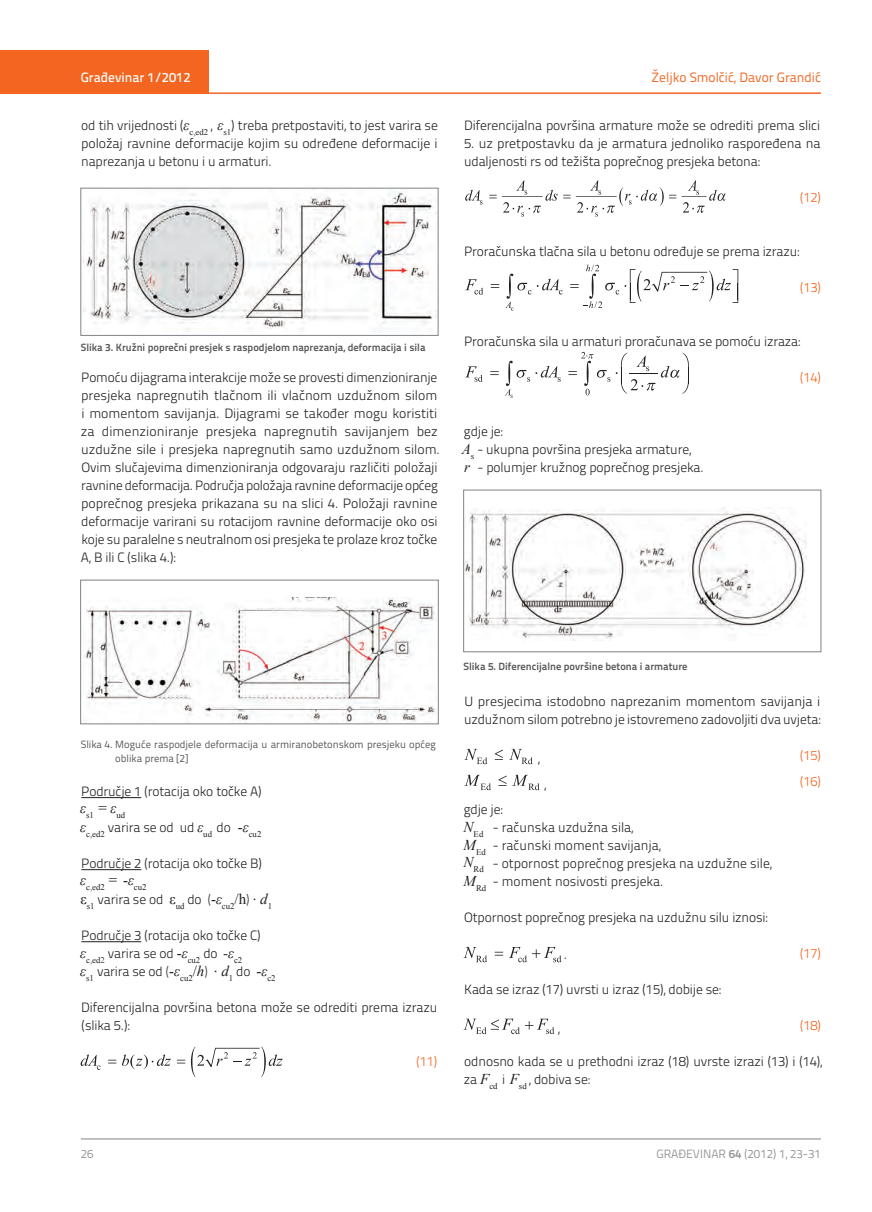
<style>
.page{position:relative;width:872px;height:1212px;background:#fff}
.page>*{position:absolute;margin:0;border:0;box-sizing:border-box;transform-origin:0 0}
.t1{font:300 13.5px/18px "Titillium Text 22 L";letter-spacing:-.01em;color:#231f20}
.t2{font:300 13.5px "Titillium Text 22 L";letter-spacing:-.01em;color:#f36621}
.t3{font:13.5px "Titillium Text 22 L";color:#f36621}
.t4{font:500 13.5px "Titillium Text 22 L";color:#fff}
.t5{font:12px "Titillium Text 22 L";color:#97999c}
.t6{font:700 10.5px "Titillium Text 22 L";color:#57585a}
.t7{font:10.5px/13.5px "Titillium Text 22 L";color:#57585a}
.t8{font:8.7px "Times New Roman";color:#231f20}
.s1{font-family:"Times New Roman";font-weight:400;font-style:italic;font-size:15px}
.s2{font-family:"Times New Roman";font-weight:400;font-size:15px}
.s3{color:#3e3e3f}
.s4{font-family:"Times New Roman";font-weight:400;font-size:15px;color:#3e3e3f}
.s5{font-weight:700}
</style>
<div class="page">
<div style="left:0;top:50px;width:208px;height:44px;background:#f36621"></div>
<hr style="left:0;top:92px;width:821px;height:2px;background:#f36621">
<hr style="left:81px;top:1139px;width:740px;height:1px;background:#808285">
<img style="left:465px;top:507px;width:341px;height:134px">
<img style="left:84px;top:597px;width:352px;height:125px">
<div style="left:80px;top:580px;width:358px;height:144px;border:1px solid #808285"></div>
<hr style="left:81px;top:797px;width:60px;height:1px;background:#231f20">
<hr style="left:81px;top:869px;width:60px;height:1px;background:#231f20">
<hr style="left:81px;top:941px;width:60px;height:1px;background:#231f20">
<img style="left:84px;top:191px;width:352px;height:142px">
<div style="left:81px;top:188px;width:357px;height:148px;border:1px solid #808285"></div>
<div style="left:463px;top:490px;width:358px;height:162px;border:1px solid #808285"></div>
<svg style="left:81px;top:1054px;width:20px;height:16px"></svg>
<svg style="left:108px;top:1060px;width:8px;height:4px"></svg>
<svg style="left:177px;top:1060px;width:8px;height:4px"></svg>
<svg style="left:122px;top:1054px;width:49px;height:15px"></svg>
<svg style="left:191px;top:1046px;width:92px;height:31px"></svg>
<hr style="left:576px;top:196px;width:40px;height:1px;background:#231f20">
<hr style="left:502px;top:196px;width:41px;height:1px;background:#231f20">
<svg style="left:465px;top:190px;width:17px;height:15px"></svg>
<svg style="left:489px;top:195px;width:8px;height:4px"></svg>
<svg style="left:563px;top:195px;width:7px;height:4px"></svg>
<svg style="left:503px;top:180px;width:54px;height:37px"></svg>
<svg style="left:577px;top:180px;width:86px;height:37px"></svg>
<svg style="left:669px;top:180px;width:56px;height:33px"></svg>
<svg style="left:465px;top:279px;width:18px;height:15px"></svg>
<svg style="left:491px;top:284px;width:8px;height:4px"></svg>
<svg style="left:537px;top:279px;width:25px;height:15px"></svg>
<svg style="left:505px;top:274px;width:26px;height:37px"></svg>
<svg style="left:570px;top:265px;width:168px;height:43px"></svg>
<svg style="left:465px;top:366px;width:18px;height:16px"></svg>
<svg style="left:490px;top:371px;width:9px;height:4px"></svg>
<svg style="left:505px;top:361px;width:55px;height:37px"></svg>
<svg style="left:616px;top:353px;width:73px;height:41px"></svg>
<svg style="left:568px;top:352px;width:42px;height:43px"></svg>
<svg style="left:464px;top:749px;width:23px;height:15px"></svg>
<svg style="left:509px;top:749px;width:23px;height:15px"></svg>
<svg style="left:495px;top:749px;width:8px;height:11px"></svg>
<svg style="left:464px;top:775px;width:27px;height:15px"></svg>
<svg style="left:512px;top:775px;width:27px;height:15px"></svg>
<svg style="left:498px;top:776px;width:8px;height:10px"></svg>
<svg style="left:463px;top:947px;width:24px;height:15px"></svg>
<svg style="left:494px;top:952px;width:9px;height:4px"></svg>
<svg style="left:509px;top:947px;width:52px;height:15px"></svg>
<svg style="left:463px;top:1019px;width:91px;height:15px"></svg>
<p class="t4" style="left:81px;top:67px;width:111px">Građevinar 1/2012</p>
<p class="t3" style="left:651px;top:68px;width:171px">Željko Smolčić, Davor Grandić</p>
<p class="t1" style="left:81px;top:115px;width:358px;text-align:justify">od tih vrijednosti (<span class="s1">ε</span><sub>c,ed2</sub> , <span class="s1">ε</span><sub>s1</sub>) treba pretpostaviti, to jest varira se položaj ravnine deformacije kojim su određene deformacije i naprezanja u betonu i u armaturi.</p>
<p class="t1" style="left:464px;top:115px;width:357px">Diferencijalna površina armature može se odrediti prema slici</p>
<p class="t1" style="left:464px;top:133px;width:358px">5. uz pretpostavku da je armatura jednoliko raspoređena na udaljenosti rs od težišta poprečnog presjeka betona:</p>
<p class="t2" style="left:800px;top:187px;width:22px">(12)</p>
<p class="t1" style="left:464px;top:241px;width:337px">Proračunska tlačna sila u betonu određuje se prema izrazu:</p>
<p class="t2" style="left:800px;top:277px;width:22px">(13)</p>
<p class="t6" style="left:81px;top:339px;width:346px">Slika 3. Kružni poprečni presjek s raspodjelom naprezanja, deformacija i sila</p>
<p class="t1" style="left:464px;top:331px;width:338px">Proračunska sila u armaturi proračunava se pomoću izraza:</p>
<p class="t1" style="left:81px;top:367px;width:361px">Pomoću dijagrama interakcije može se provesti dimenzioniranje presjeka napregnutih tlačnom ili vlačnom uzdužnom silom i momentom savijanja. Dijagrami se također mogu koristiti za dimenzioniranje presjeka napregnutih savijanjem bez uzdužne sile i presjeka napregnutih samo uzdužnom silom.<br>Ovim slučajevima dimenzioniranja odgovaraju različiti položaji ravnine deformacija. Područja položaja ravnine deformacije općeg poprečnog presjeka prikazana su na slici 4. Položaji ravnine deformacije varirani su rotacijom ravnine deformacije oko osi koje su paralelne s neutralnom osi presjeka te prolaze kroz točke A, B ili C (slika 4.):</p>
<p class="t1" style="left:464px;top:421px;width:40px">gdje je:</p>
<p class="t1" style="left:462px;top:439px;width:231px"><span class="s1">A</span><sub>s</sub> - ukupna površina presjeka armature,</p>
<p class="t1" style="left:464px;top:457px;width:241px"><span class="s1">r</span> - polumjer kružnog poprečnog presjeka.</p>
<p class="t2" style="left:800px;top:367px;width:22px">(14)</p>
<p class="t7" style="left:115px;top:737px;width:322px;text-indent:-34px">Slika 4. Moguće raspodjele deformacija u armiranobetonskom presjeku općeg oblika prema [2]</p>
<p class="t1" style="left:81px;top:782px;width:182px">Područje 1 (rotacija oko točke A)</p>
<p class="t8" style="left:80px;top:809px;width:46px"><sup>ε</sup>s1 <sup>=</sup> <sup>ε</sup>ud</p>
<p class="t1" style="left:80px;top:818px;width:183px"><span class="s1">ε</span><sub>c,ed2</sub> varira se od εud <span class="s1">ε</span><sub>ud</sub> do <span class="s2">-</span><span class="s1">ε</span><sub>cu2</sub></p>
<p class="t1" style="left:81px;top:854px;width:182px">Područje 2 (rotacija oko točke B)</p>
<p class="t8" style="left:80px;top:881px;width:68px"><sup>ε</sup>c,ed2 <sup>=</sup> <sup>-</sup><sup>ε</sup>cu2</p>
<p class="t1" style="left:80px;top:890px;width:193px"><span class="s2">ε</span><sub>s1</sub> varira se od <span class="s3">ε</span><span class="s2">ε</span><sub>ud</sub> do <span class="s3">(</span><span class="s2">-</span><span class="s1">ε</span><sub>cu2</sub><span class="s2">/h</span><span class="s3">)</span> <span class="s1">d</span><sub>1</sub></p>
<p class="t1" style="left:81px;top:926px;width:181px">Područje 3 (rotacija oko točke C)</p>
<p class="t1" style="left:80px;top:944px;width:163px"><span class="s1">ε</span><sub>c,ed</sub><sub>2</sub> varira se od <span class="s2">-</span><span class="s1">ε</span><sub>cu2</sub> do <span class="s4">-</span><span class="s1">ε</span><sub>c2</sub></p>
<p class="t1" style="left:80px;top:962px;width:197px"><span class="s1">ε</span><sub>s1</sub> varira se od <span class="s3">(</span><span class="s2">-</span><span class="s1">ε</span><sub>cu2</sub><span class="s2">/</span><span class="s1">h</span><span class="s3">)</span> <span class="s1">d</span><sub>1</sub> do <span class="s2">-</span><span class="s1">ε</span><sub>c2</sub></p>
<p class="t1" style="left:81px;top:998px;width:357px">Diferencijalna površina betona može se odrediti prema izrazu (slika 5.):</p>
<p class="t2" style="left:416px;top:1052px;width:22px">(11)</p>
<p class="t6" style="left:463px;top:658px;width:225px">Slika 5. Diferencijalne površine betona i armature</p>
<p class="t1" style="left:464px;top:692px;width:358px">U presjecima istodobno naprezanim momentom savijanja i uzdužnom silom potrebno je istovremeno zadovoljiti dva uvjeta:</p>
<p class="t1" style="left:538px;top:749px;width:4px">,</p>
<p class="t1" style="left:544px;top:775px;width:4px">,</p>
<p class="t1" style="left:464px;top:800px;width:40px">gdje je:</p>
<p class="t1" style="left:493px;top:818px;width:142px">- računska uzdužna sila,</p>
<p class="t1" style="left:493px;top:836px;width:170px">- računski moment savijanja,</p>
<p class="t1" style="left:493px;top:854px;width:281px">- otpornost poprečnog presjeka na uzdužne sile,</p>
<p class="t1" style="left:493px;top:872px;width:172px">- moment nosivosti presjeka.</p>
<p class="t1" style="left:464px;top:908px;width:305px">Otpornost poprečnog presjeka na uzdužnu silu iznosi:</p>
<p class="t8" style="left:463px;top:828px;width:21px"><sup>N</sup>Ed</p>
<p class="t8" style="left:463px;top:846px;width:24px"><sup>M</sup>Ed</p>
<p class="t8" style="left:463px;top:863px;width:22px"><sup>N</sup>Rd</p>
<p class="t8" style="left:463px;top:882px;width:24px"><sup>M</sup>Rd</p>
<p class="t1" style="left:563px;top:945px;width:5px">.</p>
<p class="t1" style="left:464px;top:980px;width:258px">Kada se izraz (17) uvrsti u izraz (15), dobije se:</p>
<p class="t1" style="left:558px;top:1019px;width:4px">,</p>
<p class="t2" style="left:800px;top:745px;width:22px">(15)</p>
<p class="t2" style="left:800px;top:772px;width:22px">(16)</p>
<p class="t2" style="left:800px;top:944px;width:22px">(17)</p>
<p class="t2" style="left:800px;top:1016px;width:22px">(18)</p>
<p class="t1" style="left:464px;top:1052px;width:360px">odnosno kada se u prethodni izraz (18) uvrste izrazi (13) i (14), za <span class="s1">F</span><sub>cd</sub> i <span class="s1">F</span><sub>sd</sub> , dobiva se:</p>
<p class="t5" style="left:81px;top:1144px;width:14px">26</p>
<p class="t5" style="left:656px;top:1144px;width:166px">GRAĐEVINAR <span class="s5">64</span> (2012) 1, 23-31</p>
</div>
